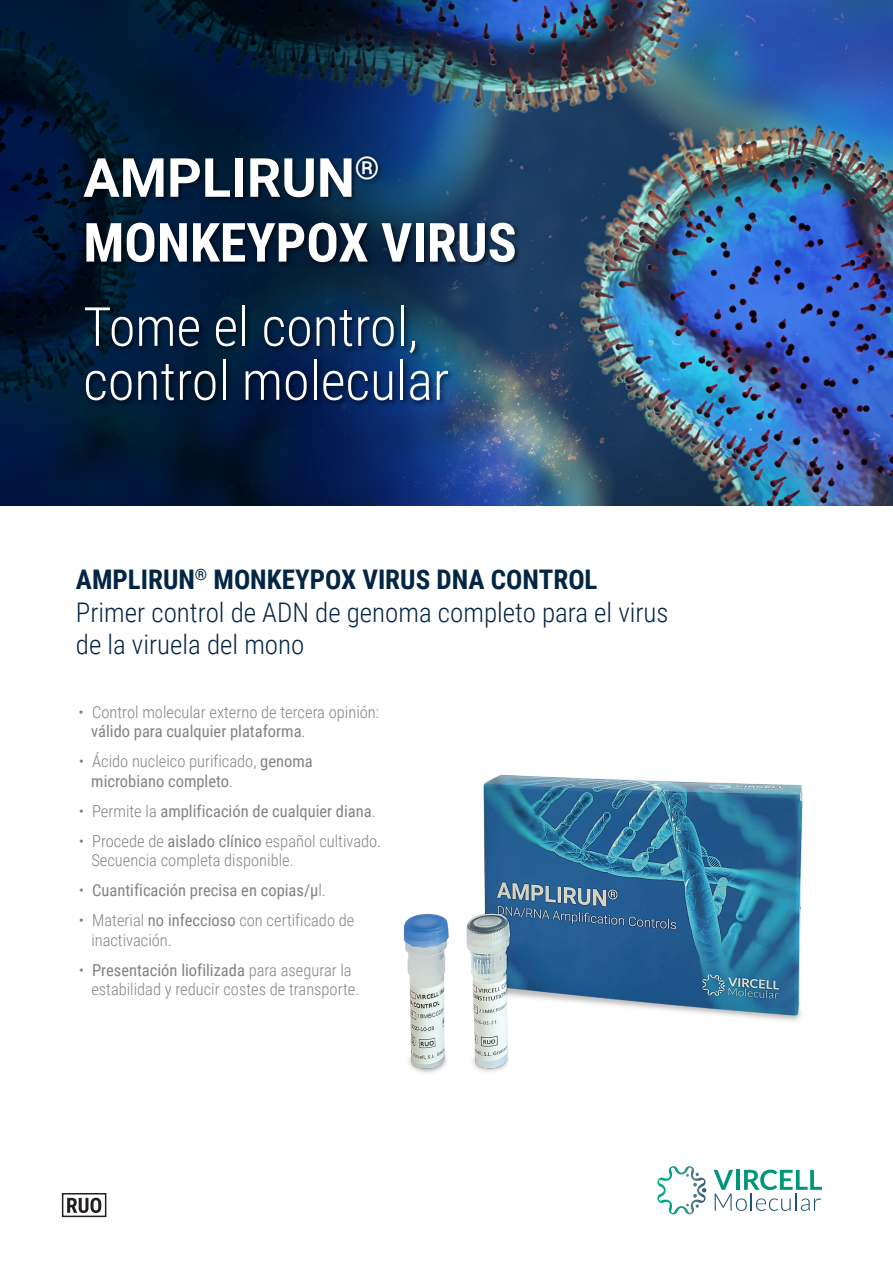
<style>
.page{position:relative;width:893px;height:1263px;background:#fff}
.page>*{position:absolute;margin:0;border:0;box-sizing:border-box;transform-origin:0 0}
.t1{font:300 54px/54px "Roboto Condensed";color:#fff}
.t2{font:700 54px "Roboto Condensed";color:#fff}
.t3{font:700 54px "Roboto";color:#fff}
.t4{font:300 27px/32.4px "Roboto Condensed";color:#042645}
.t5{font:300 16.5px/19.5px "Roboto Condensed";color:#808285}
.t6{font:16.5px "Roboto Condensed";color:#808285}
.s1{font-weight:700}
.s2{font-weight:400}
.s3{font-weight:300}
</style>
<div class="page">
<img style="left:403px;top:775px;width:400px;height:298px">
<svg style="left:67px;top:1198px;width:34px;height:15px"></svg>
<div style="left:62px;top:1193px;width:44px;height:24px;border:2px solid #231f20"></div>
<img style="left:513px;top:0;width:380px;height:505px">
<svg style="left:0;top:0;width:513px;height:505px;background:#072042"></svg>
<img style="left:79px;top:128px;width:459px;height:361px">
<img style="left:79px;top:295px;width:459px;height:138px">
<svg style="left:714px;top:1169px;width:108px;height:42px"></svg>
<svg style="left:657px;top:1166px;width:50px;height:49px"></svg>
<h1 class="t3" style="left:83px;top:140px;width:298px">AMPLIRUN<sup>®</sup></h1>
<h1 class="t2" style="left:83px;top:205px;width:435px">MONKEYPOX VIRUS</h1>
<h1 class="t1" style="left:83px;top:298px;width:367px">Tome el control, control molecular</h1>
<h2 class="t4" style="left:76px;top:562px;width:594px"><span class="s1">AMPLIRUN</span><sup>®</sup> <span class="s1">MONKEYPOX VIRUS DNA CONTROL<br></span>Primer control de ADN de genoma completo para el virus de la viruela del mono</h2>
<p class="t5" style="left:91px;top:701px;width:289px;text-indent:-13px">• Control molecular externo de tercera opinión: <span class="s2">válido para cualquier plataforma</span>.</p>
<p class="t5" style="left:91px;top:751px;width:223px;text-indent:-13px">• Ácido nucleico purificado, <span class="s2">genoma microbiano completo</span>.</p>
<p class="t6" style="left:79px;top:799px;width:299px"><span class="s3">• Permite la</span> amplificación de cualquier diana<span class="s3">.</span></p>
<p class="t5" style="left:91px;top:830px;width:291px;text-indent:-13px">• Procede de <span class="s2">aislado clínico</span> español cultivado.<br>Secuencia completa disponible.</p>
<p class="t6" style="left:79px;top:879px;width:249px"><span class="s3">•</span> Cuantificación precisa en copias/µ<span class="s3">l.</span></p>
<p class="t5" style="left:91px;top:910px;width:265px;text-indent:-13px">• Material <span class="s2">no infeccioso</span> con certificado de inactivación.</p>
<p class="t5" style="left:91px;top:959px;width:270px;text-indent:-13px">• <span class="s2">Presentación liofilizada</span> para asegurar la estabilidad y reducir costes de transporte.</p>
</div>
